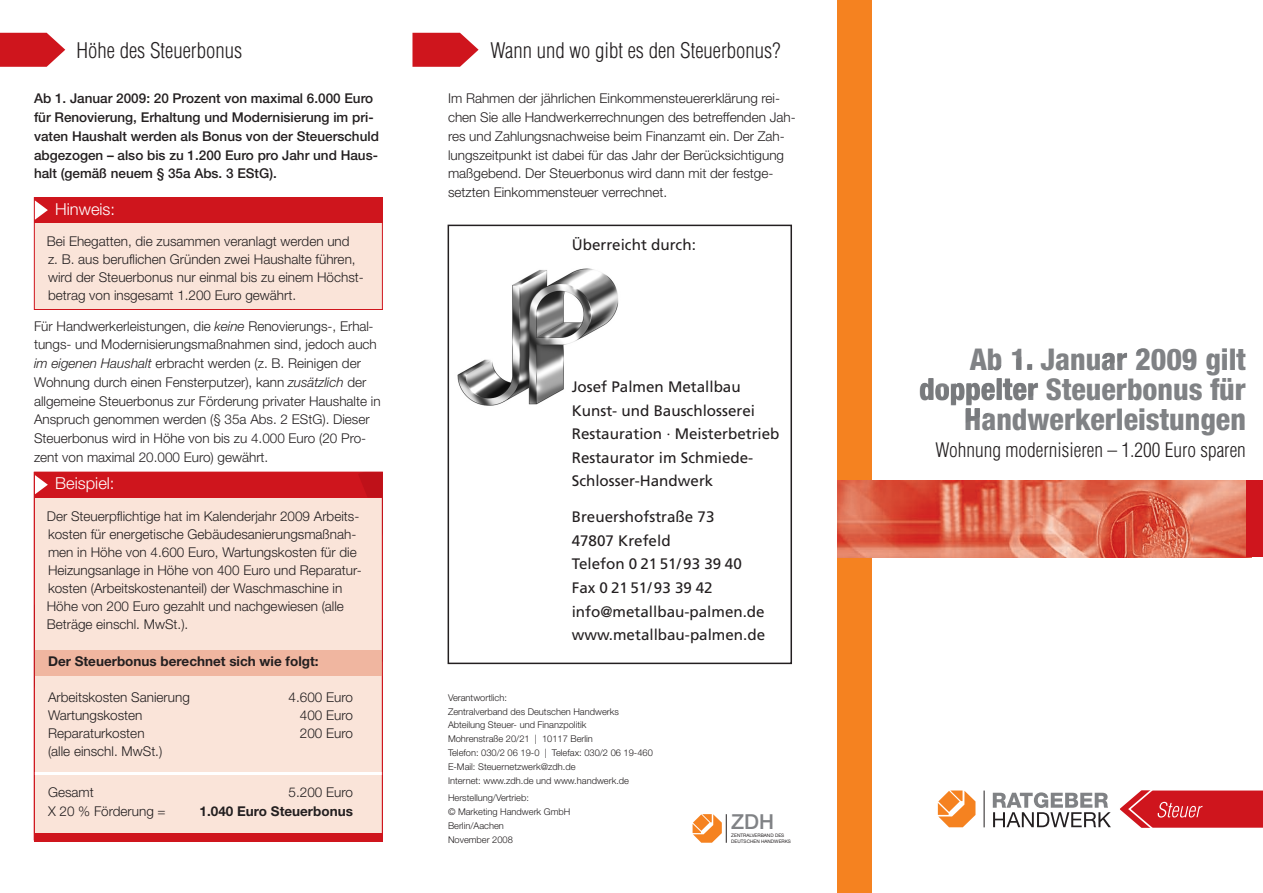
<style>
.page{position:relative;width:1263px;height:893px;background:#fff}
.page>*{position:absolute;margin:0;border:0;box-sizing:border-box;transform-origin:0 0}
.t1{font:800 condensed 30px/30px "Helvetica Neue LT Std";color:#808285;text-align:right}
.t2{font:300 condensed 21px "Helvetica LT Std";color:#231f20}
.t3{font:500 20.7px "Helvetica Neue";color:#808285}
.t4{font:300 condensed 19.5px "Helvetica LT Std";color:#231f20}
.t5{font:300 16.5px "Helvetica Neue LT Std";color:#fff}
.t6{font:15.15px/23.7px "Frutiger";color:#231f20}
.t7{font:300 13.5px/18.8px "Helvetica Neue LT Std";color:#231f20}
.t8{font:500 13.5px/18.8px "Helvetica Neue LT Std";color:#231f20}
.t9{font:700 13.5px "Helvetica Neue LT Std";color:#231f20}
.t10{font:300 9.3px/13.8px "Helvetica Neue LT Std";color:#231f20}
.t11{font:4.65px/5.7px "Helvetica Neue";color:#231f20}
.s1{font-style:italic}
</style>
<div class="page">
<div style="left:35px;top:473px;width:347px;height:367px;background:#fae4d9"></div>
<div style="left:838px;top:0;width:34px;height:893px;background:#f58220"></div>
<svg style="left:0;top:33px;width:65px;height:34px;background:#d5363d"></svg>
<svg style="left:412px;top:33px;width:67px;height:34px;background:#d63940"></svg>
<svg style="left:692px;top:814px;width:35px;height:29px"></svg>
<img style="left:838px;top:480px;width:408px;height:77px">
<div style="left:1246px;top:480px;width:17px;height:77px;background:#cf151d"></div>
<svg style="left:993px;top:790px;width:270px;height:38px"></svg>
<hr style="left:984px;top:790px;width:1px;height:37px;background:#231f20">
<svg style="left:938px;top:790px;width:37px;height:37px"></svg>
<div style="left:35px;top:198px;width:347px;height:111px;background:#fae4d9"></div>
<div style="left:34px;top:197px;width:349px;height:113px;border:1px solid #cf151d"></div>
<div style="left:34px;top:197px;width:349px;height:26px;background:#cf151d"></div>
<div style="left:34px;top:833px;width:349px;height:9px;background:#cf151d"></div>
<svg style="left:35px;top:200px;width:13px;height:20px"></svg>
<svg style="left:989px;top:348px;width:159px;height:22px"></svg>
<svg style="left:920px;top:378px;width:118px;height:45px"></svg>
<svg style="left:34px;top:472px;width:349px;height:311px"></svg>
<div style="left:448px;top:225px;width:344px;height:439px;border:2px solid #231f20"></div>
<img style="left:457px;top:268px;width:162px;height:138px">
<h2 class="t2" style="left:77px;top:37px;width:167px">Höhe des Steuerbonus</h2>
<p class="t8" style="left:34px;top:89px;width:346px">Ab 1. Januar 2009: 20 Prozent von maximal 6.000 Euro für Renovierung, Erhaltung und Modernisierung im pri&shy;vaten Haushalt werden als Bonus von der Steuerschuld abgezogen – also bis zu 1.200 Euro pro Jahr und Haus&shy;halt (gemäß neuem § 35a Abs. 3 EStG).</p>
<h2 class="t2" style="left:490px;top:37px;width:291px">Wann und wo gibt es den Steuerbonus?</h2>
<p class="t7" style="left:448px;top:89px;width:349px">Im Rahmen der jährlichen Einkommensteuererklärung rei&shy;chen Sie alle Handwerkerrechnungen des betreffenden Jah&shy;res und Zahlungsnachweise beim Finanzamt ein. Der Zah&shy;lungszeitpunkt ist dabei für das Jahr der Berücksichtigung maßgebend. Der Steuerbonus wird dann mit der festge&shy;setzten Einkommensteuer verrechnet.</p>
<p class="t5" style="left:55px;top:199px;width:61px">Hinweis:</p>
<p class="t7" style="left:47px;top:232px;width:319px;line-height:18px">Bei Ehegatten, die zusammen veranlagt werden und<br>z. B. aus beruflichen Gründen zwei Haushalte führen, wird der Steuerbonus nur einmal bis zu einem Höchst&shy;betrag von insgesamt 1.200 Euro gewährt.</p>
<p class="t6" style="left:572px;top:233px;width:126px">Überreicht durch:</p>
<p class="t7" style="left:34px;top:316px;width:348px">Für Handwerkerleistungen, die <span class="s1">keine</span> Renovierungs-, Erhal&shy;tungs- und Modernisierungsmaßnahmen sind, jedoch auch <span class="s1">im eigenen Haushalt</span> erbracht werden (z. B. Reinigen der Wohnung durch einen Fensterputzer), kann <span class="s1">zusätzlich</span> der allgemeine Steuerbonus zur Förderung privater Haushalte in Anspruch genommen werden (§ 35a Abs. 2 EStG). Dieser Steuerbonus wird in Höhe von bis zu 4.000 Euro (20 Pro&shy;zent von maximal 20.000 Euro) gewährt.</p>
<p class="t5" style="left:55px;top:473px;width:61px">Beispiel:</p>
<p class="t7" style="left:47px;top:507px;width:316px;line-height:18px">Der Steuerpflichtige hat im Kalenderjahr 2009 Arbeits&shy;kosten für energetische Gebäudesanierungsmaßnah&shy;men in Höhe von 4.600 Euro, Wartungskosten für die Heizungsanlage in Höhe von 400 Euro und Reparatur&shy;kosten (Arbeitskostenanteil) der Waschmaschine in Höhe von 200 Euro gezahlt und nachgewiesen (alle Beträge einschl. MwSt.).</p>
<p class="t9" style="left:48px;top:653px;width:272px">Der Steuerbonus berechnet sich wie folgt:</p>
<p class="t7" style="left:48px;top:688px;width:143px">Arbeitskosten Sanierung</p>
<p class="t7" style="left:289px;top:688px;width:66px">4.600 Euro</p>
<p class="t7" style="left:48px;top:706px;width:96px">Wartungskosten</p>
<p class="t7" style="left:300px;top:706px;width:55px">400 Euro</p>
<p class="t7" style="left:48px;top:724px;width:98px">Reparaturkosten</p>
<p class="t7" style="left:300px;top:724px;width:55px">200 Euro</p>
<p class="t7" style="left:48px;top:742px;width:116px">(alle einschl. MwSt.)</p>
<p class="t7" style="left:48px;top:782px;width:47px">Gesamt</p>
<p class="t7" style="left:289px;top:782px;width:66px">5.200 Euro</p>
<p class="t7" style="left:48px;top:802px;width:119px">X 20 % Förderung =</p>
<p class="t9" style="left:200px;top:803px;width:155px">1.040 Euro Steuerbonus</p>
<p class="t6" style="left:572px;top:375px;width:209px">Josef Palmen Metallbau<br>Kunst- und Bauschlosserei<br>Restauration · Meisterbetrieb<br>Restaurator im Schmiede-<br>Schlosser-Handwerk</p>
<p class="t6" style="left:572px;top:505px;width:195px">Breuershofstraße 73<br>47807 Krefeld<br>Telefon 0 21 51/ 93 39 40<br>Fax 0 21 51/ 93 39 42 info@metallbau-palmen.de www.metallbau-palmen.de</p>
<p class="t10" style="left:448px;top:690px;width:206px">Verantwortlich:<br>Zentralverband des Deutschen Handwerks Abteilung Steuer- und Finanzpolitik<br>Mohrenstraße 20/21 | 10117 Berlin<br>Telefon: 030/2 06 19-0 | Telefax: 030/2 06 19-460<br>E-Mail: Steuernetzwerk@zdh.de<br>Internet: www.zdh.de und www.handwerk.de</p>
<p class="t10" style="left:448px;top:791px;width:124px">Herstellung/Vertrieb:<br>© Marketing Handwerk GmbH<br>Berlin/Aachen<br>November 2008</p>
<h3 class="t3" style="left:731px;top:809px;width:44px">ZDH</h3>
<p class="t11" style="left:731px;top:832px;width:61px">ZENTRALVERBAND DES<br>DEUTSCHEN HANDWERKS</p>
<h1 class="t1" style="left:919px;top:343px;width:328px">Ab 1. Januar 2009 gilt doppelter Steuerbonus für<br>Handwerkerleistungen</h1>
<h3 class="t4" style="left:935px;top:437px;width:312px">Wohnung modernisieren – 1.200 Euro sparen</h3>
</div>
